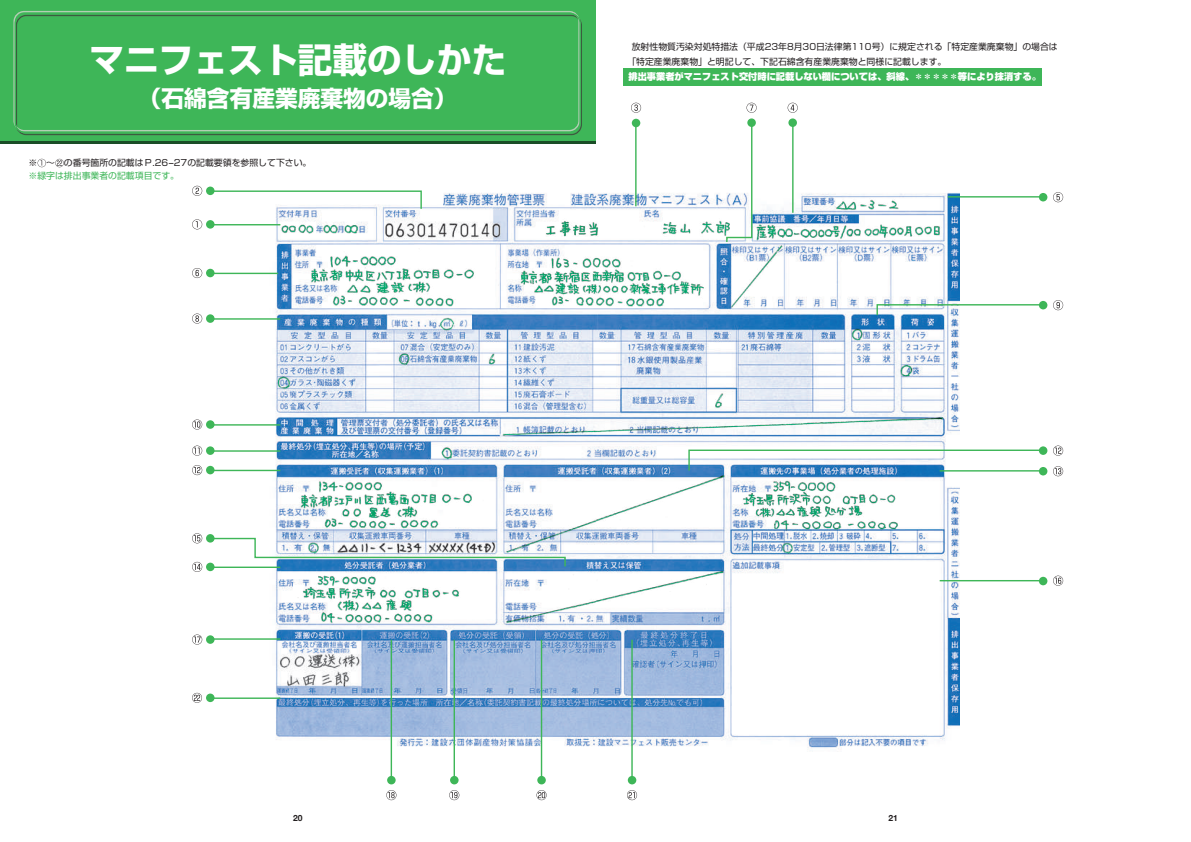
<style>
.page{position:relative;width:1191px;height:842px;background:#fff}
.page>*{position:absolute;margin:0;border:0;box-sizing:border-box;transform-origin:0 0}
.t1{font:700 34.7px "Shin Go Pro";color:#fff}
.t2{font:700 22.7px "Shin Go Pro";color:#fff}
.t3{font:900 9.2px "Shin Go Pro";color:#fff}
.t4{font:8.9px/14.9px "Shin Go Pro";color:#231f20}
.t5{font:8.9px "Shin Go Pro";color:#3eb658}
.t6{font:700 8.5px "Helvetica Neue";color:#231f20}
</style>
<div class="page">
<div style="left:0;top:0;width:595px;height:142px;background:#3eb658"></div>
<div style="left:16px;top:15px;width:566px;height:120px;border:1px solid #757679;border-radius:10px"></div>
<div style="left:13px;top:11px;width:567px;height:120px;border:1px solid #e6e7e9;border-radius:10px"></div>
<div style="left:15px;top:13px;width:566px;height:120px;border:1px solid #3eb658;border-radius:10px"></div>
<hr style="left:0;top:142px;width:595px;height:2px;background:#6c6d70">
<img style="left:242px;top:187px;width:717px;height:565px">
<div style="left:206px;top:187px;width:8px;height:8px;background:#3eb658;border-radius:50%"></div>
<svg style="left:210px;top:190px;width:212px;height:20px"></svg>
<div style="left:206px;top:220px;width:8px;height:9px;background:#3eb658;border-radius:50%"></div>
<hr style="left:210px;top:224px;width:70px;height:1px;background:#3eb658">
<div style="left:206px;top:269px;width:8px;height:8px;background:#3eb658;border-radius:50%"></div>
<hr style="left:210px;top:273px;width:68px;height:1px;background:#3eb658">
<div style="left:206px;top:314px;width:8px;height:9px;background:#3eb658;border-radius:50%"></div>
<hr style="left:210px;top:318px;width:70px;height:2px;background:#3eb658">
<div style="left:206px;top:420px;width:8px;height:9px;background:#3eb658;border-radius:50%"></div>
<hr style="left:210px;top:424px;width:70px;height:2px;background:#3eb658">
<div style="left:206px;top:446px;width:8px;height:9px;background:#3eb658;border-radius:50%"></div>
<hr style="left:210px;top:450px;width:70px;height:2px;background:#3eb658">
<div style="left:206px;top:466px;width:8px;height:8px;background:#3eb658;border-radius:50%"></div>
<hr style="left:210px;top:470px;width:70px;height:1px;background:#3eb658">
<div style="left:206px;top:563px;width:8px;height:8px;background:#3eb658;border-radius:50%"></div>
<div style="left:206px;top:635px;width:8px;height:9px;background:#3eb658;border-radius:50%"></div>
<hr style="left:210px;top:638px;width:70px;height:2px;background:#3eb658">
<div style="left:206px;top:693px;width:8px;height:9px;background:#3eb658;border-radius:50%"></div>
<hr style="left:210px;top:697px;width:70px;height:2px;background:#3eb658">
<div style="left:206px;top:534px;width:8px;height:9px;background:#3eb658;border-radius:50%"></div>
<svg style="left:209px;top:537px;width:357px;height:31px"></svg>
<div style="left:387px;top:776px;width:9px;height:8px;background:#3eb658;border-radius:50%"></div>
<hr style="left:391px;top:640px;width:1px;height:140px;background:#3eb658">
<div style="left:450px;top:776px;width:8px;height:8px;background:#3eb658;border-radius:50%"></div>
<hr style="left:453px;top:640px;width:2px;height:140px;background:#3eb658">
<div style="left:537px;top:776px;width:9px;height:8px;background:#3eb658;border-radius:50%"></div>
<hr style="left:541px;top:640px;width:1px;height:140px;background:#3eb658">
<div style="left:1039px;top:193px;width:8px;height:8px;background:#3eb658;border-radius:50%"></div>
<hr style="left:948px;top:196px;width:95px;height:2px;background:#3eb658">
<div style="left:1039px;top:301px;width:8px;height:8px;background:#3eb658;border-radius:50%"></div>
<svg style="left:875px;top:303px;width:169px;height:14px"></svg>
<div style="left:1039px;top:577px;width:8px;height:8px;background:#3eb658;border-radius:50%"></div>
<hr style="left:939px;top:580px;width:104px;height:1px;background:#3eb658">
<div style="left:1039px;top:446px;width:8px;height:9px;background:#3eb658;border-radius:50%"></div>
<svg style="left:687px;top:449px;width:357px;height:23px"></svg>
<div style="left:1039px;top:467px;width:8px;height:8px;background:#3eb658;border-radius:50%"></div>
<hr style="left:939px;top:470px;width:104px;height:2px;background:#3eb658">
<div style="left:628px;top:776px;width:8px;height:8px;background:#3eb658;border-radius:50%"></div>
<hr style="left:631px;top:640px;width:2px;height:140px;background:#3eb658">
<div style="left:623px;top:68px;width:418px;height:18px;background:#3eb658"></div>
<svg style="left:1053px;top:192px;width:10px;height:10px"></svg>
<svg style="left:1053px;top:300px;width:10px;height:10px"></svg>
<svg style="left:1053px;top:446px;width:10px;height:10px"></svg>
<svg style="left:1053px;top:466px;width:10px;height:10px"></svg>
<svg style="left:1053px;top:576px;width:10px;height:10px"></svg>
<svg style="left:627px;top:790px;width:10px;height:10px"></svg>
<svg style="left:536px;top:790px;width:10px;height:10px"></svg>
<svg style="left:449px;top:790px;width:10px;height:10px"></svg>
<svg style="left:386px;top:790px;width:10px;height:10px"></svg>
<svg style="left:192px;top:186px;width:10px;height:10px"></svg>
<svg style="left:192px;top:219px;width:10px;height:10px"></svg>
<svg style="left:192px;top:268px;width:10px;height:10px"></svg>
<svg style="left:192px;top:314px;width:10px;height:10px"></svg>
<svg style="left:192px;top:419px;width:10px;height:11px"></svg>
<svg style="left:192px;top:446px;width:10px;height:10px"></svg>
<svg style="left:192px;top:465px;width:10px;height:10px"></svg>
<svg style="left:192px;top:533px;width:10px;height:10px"></svg>
<svg style="left:192px;top:562px;width:10px;height:10px"></svg>
<svg style="left:192px;top:634px;width:10px;height:11px"></svg>
<svg style="left:192px;top:693px;width:10px;height:10px"></svg>
<div style="left:632px;top:119px;width:8px;height:8px;background:#3eb658;border-radius:50%"></div>
<hr style="left:635px;top:123px;width:1px;height:83px;background:#3eb658">
<svg style="left:747px;top:118px;width:9px;height:9px"></svg>
<div style="left:788px;top:118px;width:9px;height:9px;background:#3eb658;border-radius:50%"></div>
<hr style="left:792px;top:122px;width:1px;height:91px;background:#3eb658">
<svg style="left:725px;top:121px;width:28px;height:122px"></svg>
<svg style="left:787px;top:103px;width:10px;height:10px"></svg>
<svg style="left:746px;top:103px;width:10px;height:10px"></svg>
<svg style="left:631px;top:103px;width:10px;height:10px"></svg>
<svg style="left:55px;top:159px;width:9px;height:8px"></svg>
<svg style="left:38px;top:159px;width:8px;height:8px"></svg>
<h1 class="t1" style="left:89px;top:32px;width:418px">マニフェスト記載のしかた</h1>
<h2 class="t2" style="left:139px;top:80px;width:319px">（石綿含有産業廃棄物の場合）</h2>
<p class="t4" style="left:28px;top:154px;width:284px">※　～　の番号箇所の記載はＰ.26-27の記載要領を参照して下さい。</p>
<p class="t5" style="left:28px;top:168px;width:152px">※緑字は排出事業者の記載項目です。</p>
<p class="t4" style="left:627px;top:38px;width:432px;text-indent:4px">放射性物質汚染対処特措法（平成23年8月30日法律第110号）に規定される「特定産業廃棄物」の場合は「特定産業廃棄物」と明記して、下記石綿含有産業廃棄物と同様に記載します。</p>
<p class="t3" style="left:628px;top:70px;width:414px">排出事業者がマニフェスト交付時に記載しない欄については、斜線、＊＊＊＊＊等により抹消する。</p>
<p class="t6" style="left:293px;top:810px;width:11px">20</p>
<p class="t6" style="left:888px;top:810px;width:11px">21</p>
</div>
